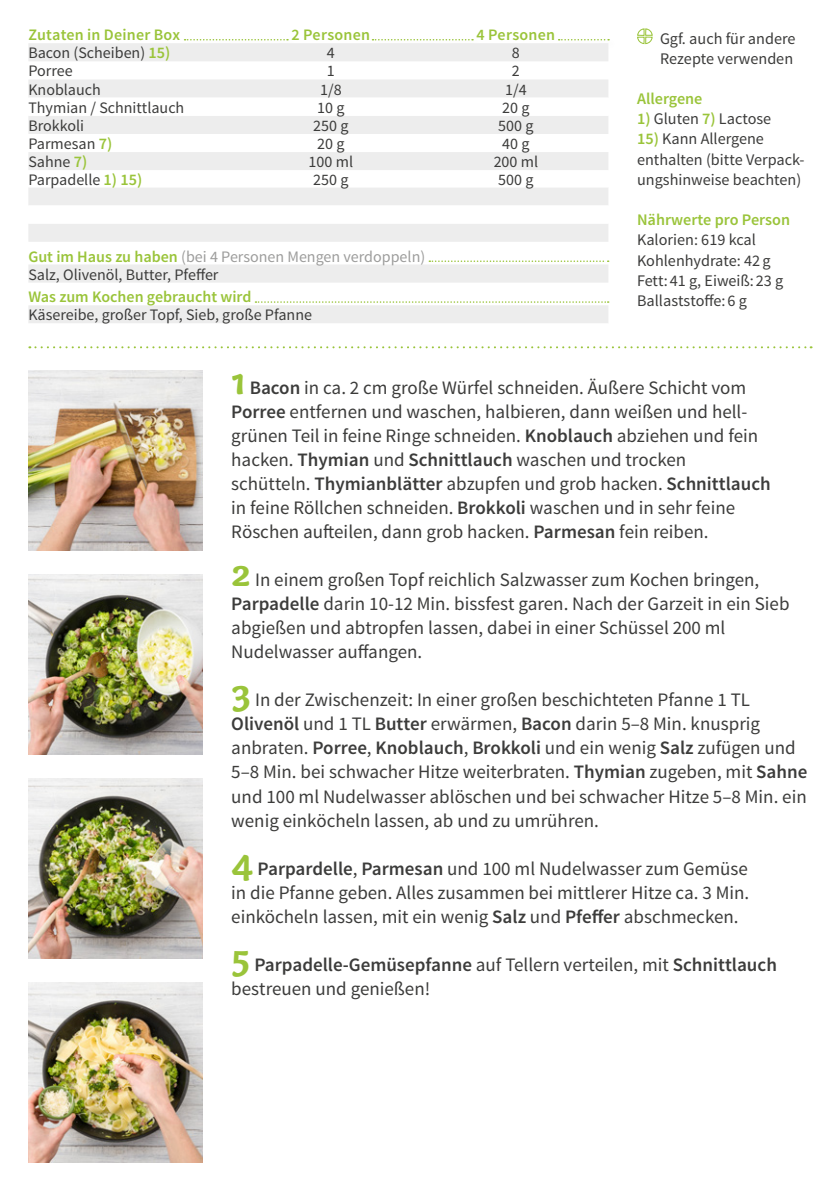
<style>
.page{position:relative;width:840px;height:1191px;background:#fff}
.page>*{position:absolute;margin:0;border:0;box-sizing:border-box;transform-origin:0 0}
.FRONT___BACK_Running{font:19px/24px "Source Sans Pro";color:#3c3c3b}
.BACK_Text_next_to_ta{font:16.2px/20.2px "Source Sans Pro";color:#3c3c3b}
.BACK_Text_next_to_ta-2{font:600 16.2px "Source Sans Pro";color:#9ac43a}
.BACK_Table_Content_L{font:16px "Source Sans Pro";color:#3c3c3b}
.BACK_Table_Content_C{font:16px "Source Sans Pro";color:#3c3c3b}
.BACK_Table_Content_C-2{font:16px "Source Sans Pro";color:#9d9d9c}
.BACK_Table_Header_CE{font:600 16px "Source Sans Pro";letter-spacing:.015em;color:#9ac43a}
.BACK_Table_Content_L-2{font:600 16px "Source Sans Pro";color:#9ac43a}
.s1{font-weight:600;font-size:16.2px;color:#9ac43a}
.s2{font-weight:600;color:#9ac43a}
.s3{font-family:"Capucine Basic";font-weight:700;font-size:40px;color:#9ac43a}
.s4{font-weight:600}
</style>
<div class="page">
<div style="left:555px;top:37px;width:63px;height:14px;background:#000;opacity:.2"></div>
<svg style="left:558px;top:39px;width:50px;height:1px"></svg>
<div style="left:182px;top:37px;width:115px;height:14px;background:#000;opacity:.2"></div>
<svg style="left:184px;top:39px;width:104px;height:1px"></svg>
<div style="left:369px;top:37px;width:113px;height:14px;background:#000;opacity:.2"></div>
<svg style="left:372px;top:39px;width:101px;height:1px"></svg>
<img style="left:28px;top:982px;width:175px;height:180px">
<img style="left:28px;top:778px;width:175px;height:180px">
<img style="left:28px;top:370px;width:175px;height:180px">
<img style="left:28px;top:574px;width:175px;height:180px">
<svg style="left:29px;top:346px;width:782px;height:2px"></svg>
<svg style="left:637px;top:28px;width:16px;height:17px"></svg>
<svg style="left:28px;top:43px;width:580px;height:54px;fill:#ededed"></svg>
<svg style="left:28px;top:116px;width:580px;height:207px;fill:#f3f3f3"></svg>
<svg style="left:429px;top:260px;width:179px;height:2px"></svg>
<svg style="left:255px;top:301px;width:353px;height:2px"></svg>
<p class="BACK_Table_Header_CE" style="left:28px;top:25px;width:153px">Zutaten in Deiner Box</p>
<p class="BACK_Table_Header_CE" style="left:291px;top:25px;width:80px">2 Personen</p>
<p class="BACK_Table_Header_CE" style="left:476px;top:25px;width:80px">4 Personen</p>
<p class="BACK_Table_Content_L" style="left:28px;top:43px;width:143px">Bacon (Scheiben) <span class="s1">15)</span></p>
<p class="BACK_Table_Content_C" style="left:327px;top:43px;width:9px">4</p>
<p class="BACK_Table_Content_C" style="left:511px;top:43px;width:9px">8</p>
<p class="BACK_Table_Content_L" style="left:28px;top:61px;width:46px">Porree</p>
<p class="BACK_Table_Content_C" style="left:327px;top:61px;width:9px">1</p>
<p class="BACK_Table_Content_C" style="left:511px;top:61px;width:9px">2</p>
<p class="BACK_Table_Content_L" style="left:28px;top:79px;width:74px">Knoblauch</p>
<p class="BACK_Table_Content_C" style="left:320px;top:79px;width:23px">1/8</p>
<p class="BACK_Table_Content_C" style="left:505px;top:79px;width:23px">1/4</p>
<p class="BACK_Table_Content_L" style="left:28px;top:97px;width:157px">Thymian / Schnittlauch</p>
<p class="BACK_Table_Content_C" style="left:317px;top:97px;width:29px">10 g</p>
<p class="BACK_Table_Content_C" style="left:502px;top:97px;width:29px">20 g</p>
<p class="BACK_Table_Content_L" style="left:28px;top:116px;width:57px">Brokkoli</p>
<p class="BACK_Table_Content_C" style="left:313px;top:116px;width:37px">250 g</p>
<p class="BACK_Table_Content_C" style="left:498px;top:116px;width:37px">500 g</p>
<p class="BACK_Table_Content_L" style="left:28px;top:134px;width:85px">Parmesan <span class="s1">7)</span></p>
<p class="BACK_Table_Content_C" style="left:317px;top:134px;width:29px">20 g</p>
<p class="BACK_Table_Content_C" style="left:502px;top:134px;width:29px">40 g</p>
<p class="BACK_Table_Content_L" style="left:28px;top:152px;width:60px">Sahne <span class="s1">7)</span></p>
<p class="BACK_Table_Content_C" style="left:308px;top:152px;width:46px">100 ml</p>
<p class="BACK_Table_Content_C" style="left:493px;top:152px;width:46px">200 ml</p>
<p class="BACK_Table_Content_L" style="left:28px;top:170px;width:115px">Parpadelle <span class="s1">1) 15)</span></p>
<p class="BACK_Table_Content_C" style="left:313px;top:169px;width:37px">250 g</p>
<p class="BACK_Table_Content_C" style="left:498px;top:169px;width:37px">500 g</p>
<p class="BACK_Table_Content_C-2" style="left:28px;top:246px;width:398px"><span class="s2">Gut im Haus zu haben</span> (bei 4 Personen Mengen verdoppeln)</p>
<p class="BACK_Table_Content_C" style="left:28px;top:264px;width:191px">Salz, Olivenöl, Butter, Pfeffer</p>
<p class="BACK_Table_Content_L-2" style="left:28px;top:287px;width:224px">Was zum Kochen gebraucht wird</p>
<p class="BACK_Table_Content_L" style="left:28px;top:305px;width:285px">Käsereibe, großer Topf, Sieb, große Pfanne</p>
<p class="BACK_Text_next_to_ta" style="left:659px;top:29px;width:137px">Ggf. auch für andere<br>Rezepte verwenden</p>
<p class="BACK_Text_next_to_ta-2" style="left:636px;top:88px;width:67px">Allergene</p>
<p class="BACK_Text_next_to_ta" style="left:636px;top:109px;width:136px"><span class="s2">1)</span> Gluten <span class="s2">7)</span> Lactose</p>
<p class="BACK_Text_next_to_ta" style="left:636px;top:129px;width:169px"><span class="s2">15)</span> Kann Allergene enthalten (bitte Verpack&shy;ungshinweise beachten)</p>
<p class="BACK_Text_next_to_ta-2" style="left:636px;top:210px;width:154px">Nährwerte pro Person</p>
<p class="BACK_Text_next_to_ta" style="left:636px;top:230px;width:120px">Kalorien: 619 kcal</p>
<p class="BACK_Text_next_to_ta" style="left:636px;top:250px;width:148px">Kohlenhydrate: 42g<br>Fett: 41 g, Eiweiß: 23 g</p>
<p class="BACK_Text_next_to_ta" style="left:636px;top:291px;width:111px">Ballaststoffe: 6 g</p>
<p class="FRONT___BACK_Running" style="left:231px;top:376px;width:540px"><span class="s3">1</span> <span class="s4">Bacon</span> in ca. 2 cm große Würfel schneiden. Äußere Schicht vom <span class="s4">Porree</span> entfernen und waschen, halbieren, dann weißen und hell&shy;grünen Teil in feine Ringe schneiden. <span class="s4">Knoblauch</span> abziehen und fein hacken. <span class="s4">Thymian</span> und <span class="s4">Schnittlauch</span> waschen und trocken<br>schütteln. <span class="s4">Thymianblätter</span> abzupfen und grob hacken. <span class="s4">Schnittlauch </span>in feine Röllchen schneiden. <span class="s4">Brokkoli</span> waschen und in sehr feine Röschen aufteilen, dann grob hacken. <span class="s4">Parmesan</span> fein reiben.</p>
<p class="FRONT___BACK_Running" style="left:231px;top:568px;width:559px"><span class="s3">2</span> In einem großen Topf reichlich Salzwasser zum Kochen bringen, <span class="s4">Parpadelle</span> darin 10-12 Min. bissfest garen. Nach der Garzeit in ein Sieb abgießen und abtropfen lassen, dabei in einer Schüssel 200 ml Nudelwasser auffangen.</p>
<p class="FRONT___BACK_Running" style="left:231px;top:688px;width:577px"><span class="s3">3</span> In der Zwischenzeit: In einer großen beschichteten Pfanne 1 TL <span class="s4">Olivenöl</span> und 1 TL <span class="s4">Butter</span> erwärmen, <span class="s4">Bacon</span> darin 5–8 Min. knusprig anbraten. <span class="s4">Porree</span>, <span class="s4">Knoblauch</span>, <span class="s4">Brokkoli</span> und ein wenig <span class="s4">Salz</span> zufügen und 5–8 Min. bei schwacher Hitze weiterbraten. <span class="s4">Thymian</span> zugeben, mit <span class="s4">Sahne </span>und 100 ml Nudelwasser ablöschen und bei schwacher Hitze 5–8 Min. ein wenig einköcheln lassen, ab und zu umrühren.</p>
<p class="FRONT___BACK_Running" style="left:231px;top:856px;width:519px;text-align:justify"><span class="s3">4</span> <span class="s4">Parpardelle</span>, <span class="s4">Parmesan</span> und 100 ml Nudelwasser zum Gemüse in die Pfanne geben. Alles zusammen bei mittlerer Hitze ca. 3 Min. einköcheln lassen, mit ein wenig <span class="s4">Salz</span> und <span class="s4">Pfeffer</span> abschmecken.</p>
<p class="FRONT___BACK_Running" style="left:231px;top:952px;width:547px"><span class="s3">5</span> <span class="s4">Parpadelle-Gemüsepfanne</span> auf Tellern verteilen, mit <span class="s4">Schnittlauch </span>bestreuen und genießen!</p>
</div>
